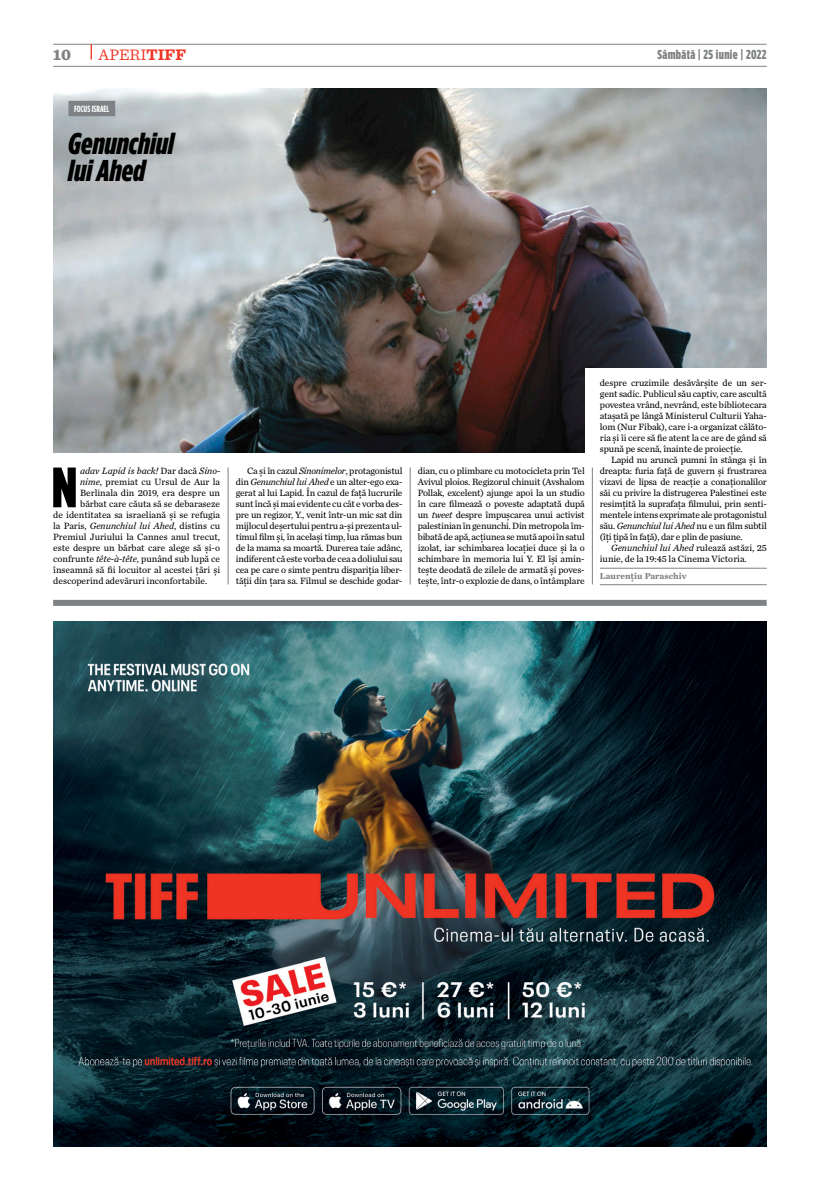
<style>
.page{position:relative;width:820px;height:1191px;background:#fff}
.page>*{position:absolute;margin:0;border:0;box-sizing:border-box;transform-origin:0 0}
.t1{font:900 56.7px "Gotham Condensed";color:#000}
.t2{font:italic 900 30px/27px "Gotham Condensed";color:#000}
.t3{font:16px "Sentinel";color:#ee3424}
.t4{font:900 16px "Sentinel";color:#7f8284}
.t5{font:900 13px "Gotham Condensed";letter-spacing:.025em;color:#7f8284}
.t6{font:9.5px/11px "Chronicle Text G2";color:#000;text-align:justify}
.t7{font:italic 9.5px "Chronicle Text G2";color:#000}
.t8{font:700 9px "Chronicle Text G2";color:#7f8284}
.t9{font:700 9px "Gotham Condensed";color:#fff}
.s1{font-weight:700}
.s2{font-style:normal}
.s3{font-style:italic}
</style>
<div class="page">
<hr style="left:53px;top:66px;width:713px;height:1px;background:#7f8284">
<hr style="left:53px;top:44px;width:713px;height:1px;background:#7f8284">
<svg style="left:91px;top:44px;width:1px;height:15px"></svg>
<img style="left:53px;top:88px;width:713px;height:364px">
<div style="left:584px;top:368px;width:190px;height:180px;background:#fff"></div>
<img style="left:53px;top:622px;width:713px;height:524px">
<div style="left:53px;top:600px;width:713px;height:6px;background:#7f8284"></div>
<hr style="left:599px;top:568px;width:167px;height:1px;background:#7f8284">
<hr style="left:599px;top:584px;width:167px;height:1px;background:#7f8284">
<hr style="left:228px;top:467px;width:1px;height:117px;background:#7f8284">
<hr style="left:410px;top:467px;width:1px;height:117px;background:#7f8284">
<hr style="left:592px;top:467px;width:1px;height:117px;background:#7f8284">
<div style="left:68px;top:101px;width:47px;height:15px;background:#7f8284"></div>
<h3 class="t4" style="left:53px;top:41px;width:19px">10</h3>
<h3 class="t3" style="left:99px;top:42px;width:89px">APERI<span class="s1">TIFF</span></h3>
<h3 class="t5" style="left:657px;top:47px;width:110px">Sâmbătă | 25 iunie | 2022</h3>
<p class="t9" style="left:74px;top:103px;width:37px">FOCUS ISRAEL</p>
<h2 class="t2" style="left:68px;top:129px;width:107px">Genunchiul lui Ahed</h2>
<h1 class="t1" style="left:52px;top:454px;width:27px">N</h1>
<p class="t7" style="left:80px;top:464px;width:141px">adav Lapid is back! <span class="s2">Dar dacă</span> Sino-</p>
<p class="t6" style="left:80px;top:476px;width:141px"><span class="s3">nime</span>, premiat cu Ursul de Aur la</p>
<p class="t6" style="left:80px;top:487px;width:141px">Berlinala din 2019, era despre un</p>
<p class="t6" style="left:80px;top:498px;width:141px">bărbat care căuta să se debaraseze</p>
<p class="t6" style="left:53px;top:509px;width:168px">de identitatea sa israeliană și se refugia</p>
<p class="t6" style="left:53px;top:520px;width:168px">la Paris, <span class="s3">Genunchiul lui Ahed</span>, distins cu</p>
<p class="t6" style="left:53px;top:531px;width:168px">Premiul Juriului la Cannes anul trecut,</p>
<p class="t6" style="left:53px;top:542px;width:168px">este despre un bărbat care alege să și-o</p>
<p class="t6" style="left:53px;top:553px;width:168px">confrunte <span class="s3">tête-à-tête</span>, punând sub lupă ce</p>
<p class="t6" style="left:53px;top:564px;width:168px">înseamnă să fii locuitor al acestei țări și</p>
<p class="t6" style="left:53px;top:575px;width:155px">descoperind adevăruri inconfortabile.</p>
<p class="t6" style="left:236px;top:465px;width:168px;text-indent:11px">Ca și în cazul <span class="s3">Sinonimelor</span>, protagonistul din <span class="s3">Genunchiul lui Ahed</span> e un alter-ego exa&shy;gerat al lui Lapid. În cazul de față lucrurile sunt încă și mai evidente cu cât e vorba des&shy;pre un regizor, Y., venit într-un mic sat din mijlocul deşertului pentru a-și prezenta ul&shy;timul film și, în același timp, lua rămas bun de la mama sa moartă. Durerea taie adânc, indiferent că este vorba de cea a doliului sau cea pe care o simte pentru dispariţia liber&shy;tăţii din ţara sa. Filmul se deschide godar-</p>
<p class="t6" style="left:417px;top:465px;width:168px">dian, cu o plimbare cu motocicleta prin Tel Avivul ploios. Regizorul chinuit (Avshalom Pollak, excelent) ajunge apoi la un studio în care filmează o poveste adaptată după un <span class="s3">tweet</span> despre împușcarea unui activist palestinian în genunchi. Din metropola îm&shy;bibată de apă, acțiunea se mută apoi în satul izolat, iar schimbarea locației duce și la o schimbare în memoria lui Y. El își amin&shy;tește deodată de zilele de armată și poves&shy;tește, într-o explozie de dans, o întâmplare</p>
<p class="t6" style="left:599px;top:377px;width:168px">despre cruzimile desăvârșite de un ser&shy;gent sadic. Publicul său captiv, care ascultă povestea vrând, nevrând, este bibliotecara ataşată pe lângă Ministerul Culturii Yaha&shy;lom (Nur Fibak), care i-a organizat călăto&shy;ria și îi cere să fie atent la ce are de gând să spună pe scenă, înainte de proiecție.</p>
<p class="t6" style="left:599px;top:454px;width:168px;text-indent:11px">Lapid nu aruncă pumni în stânga și în dreapta: furia față de guvern și frustrarea vizavi de lipsa de reacție a conaționalilor săi cu privire la distrugerea Palestinei este resimțită la suprafața filmului, prin senti&shy;mentele intens exprimate ale protagonistul său. <span class="s3">Genunchiul lui Ahed</span> nu e un film subtil (îți țipă în față), dar e plin de pasiune.</p>
<p class="t6" style="left:599px;top:542px;width:168px;text-indent:11px"><span class="s3">Genunchiul lui Ahed</span> rulează astăzi, 25 iunie, de la 19:45 la Cinema Victoria.</p>
<p class="t8" style="left:599px;top:569px;width:88px">Laurențiu Paraschiv</p>
</div>
